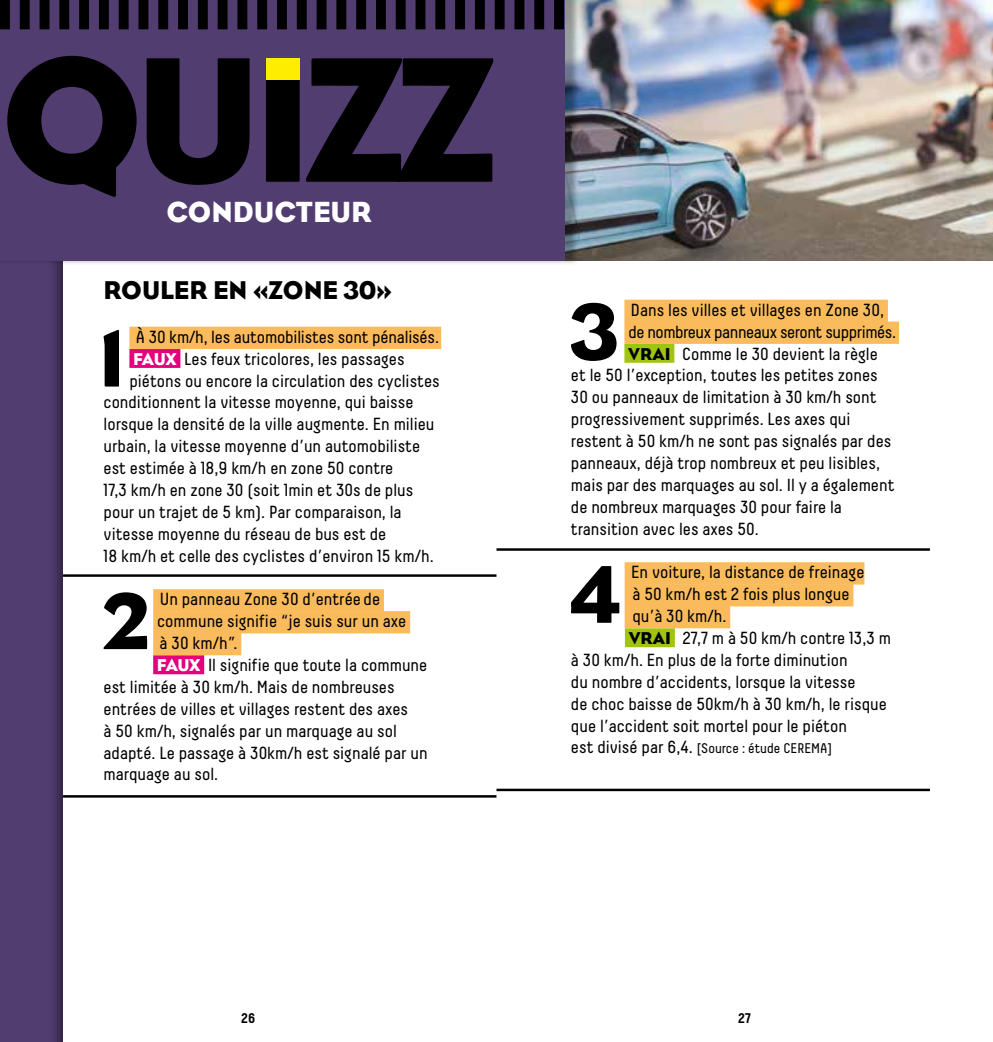
<style>
.page{position:relative;width:993px;height:1042px;background:#fff}
.page>*{position:absolute;margin:0;border:0;box-sizing:border-box;transform-origin:0 0}
.t1{font:182px "Bureau Eagle";letter-spacing:-.05em;color:#000}
.t2{font:82.08px "Bureau Eagle";color:#000}
.t3{font:29.75px "Bureau Eagle";color:#fff}
.t4{font:26.25px "Bureau Eagle";color:#000}
.t5{font:17.5px "Decima";color:#000}
.t6{font:17.5px "Decima";letter-spacing:-.025em;color:#000}
.t7{font:14px "Decima";color:#000}
.t8{font:700 14px "Decima";color:#000}
.s1{color:#fabb5c}
.s2{font-family:"Bureau Eagle";color:#fff}
.s3{font-family:"Bureau Eagle"}
.s4{font-size:17.5px}
</style>
<div class="page">
<div style="left:0;top:0;width:65px;height:1042px;background:#000;opacity:.48"></div>
<img style="left:579px;top:0;width:413px;height:260px">
<div style="left:0;top:0;width:579px;height:265px;background:#000;opacity:.33"></div>
<div style="left:0;top:0;width:564px;height:260px;background:#523d71"></div>
<div style="left:129px;top:327px;width:312px;height:22px;background:#fabb5c"></div>
<div style="left:129px;top:349px;width:51px;height:19px;background:#e5007c"></div>
<div style="left:153px;top:589px;width:231px;height:22px;background:#fabb5c"></div>
<div style="left:153px;top:611px;width:257px;height:22px;background:#fabb5c"></div>
<div style="left:153px;top:633px;width:88px;height:22px;background:#fabb5c"></div>
<div style="left:153px;top:655px;width:51px;height:19px;background:#e5007c"></div>
<div style="left:624px;top:300px;width:263px;height:22px;background:#fabb5c"></div>
<div style="left:624px;top:321px;width:274px;height:23px;background:#fabb5c"></div>
<div style="left:624px;top:344px;width:50px;height:19px;background:#9fc512"></div>
<div style="left:624px;top:562px;width:240px;height:22px;background:#fabb5c"></div>
<div style="left:624px;top:584px;width:229px;height:22px;background:#fabb5c"></div>
<div style="left:624px;top:606px;width:106px;height:22px;background:#fabb5c"></div>
<div style="left:624px;top:628px;width:50px;height:19px;background:#9fc512"></div>
<hr style="left:63px;top:574px;width:433px;height:3px;background:#000">
<hr style="left:496px;top:548px;width:433px;height:3px;background:#000">
<hr style="left:496px;top:788px;width:433px;height:3px;background:#000">
<hr style="left:63px;top:795px;width:433px;height:2px;background:#000">
<svg style="left:0;top:0;width:564px;height:29px"></svg>
<div style="left:266px;top:58px;width:33px;height:22px;background:#ffed00"></div>
<h1 class="t1" style="left:0;top:16px;width:497px">QUIZZ</h1>
<h3 class="t3" style="left:166px;top:194px;width:207px">CONDUCTEUR</h3>
<h3 class="t4" style="left:103px;top:275px;width:290px">ROULER EN «ZONE 30»</h3>
<h2 class="t2" style="left:98px;top:312px;width:28px">1</h2>
<p class="t5" style="left:129px;top:327px;width:311px"><span class="s1">-</span>À 30 km/h, les automobilistes sont pénalisés.</p>
<p class="t5" style="left:133px;top:349px;width:273px"><span class="s2">FAUX</span> Les feux tricolores, les passages</p>
<p class="t5" style="left:129px;top:371px;width:312px">piétons ou encore la circulation des cyclistes</p>
<p class="t5" style="left:103px;top:392px;width:311px">conditionnent la vitesse moyenne, qui baisse</p>
<p class="t5" style="left:103px;top:414px;width:332px">lorsque la densité de la ville augmente. En milieu</p>
<p class="t5" style="left:103px;top:436px;width:318px">urbain, la vitesse moyenne d’un automobiliste</p>
<p class="t5" style="left:103px;top:458px;width:291px">est estimée à 18,9 km/h en zone 50 contre</p>
<p class="t5" style="left:103px;top:480px;width:311px">17,3 km/h en zone 30 (soit 1min et 30s de plus</p>
<p class="t5" style="left:103px;top:502px;width:299px">pour un trajet de 5 km). Par comparaison, la</p>
<p class="t5" style="left:103px;top:524px;width:284px">vitesse moyenne du réseau de bus est de</p>
<p class="t5" style="left:103px;top:546px;width:331px">18 km/h et celle des cyclistes d’environ 15 km/h.</p>
<h2 class="t2" style="left:103px;top:574px;width:49px">2</h2>
<p class="t5" style="left:153px;top:589px;width:228px"><span class="s1">-</span>Un panneau Zone 30 d’entrée de</p>
<p class="t5" style="left:157px;top:611px;width:251px">commune signifie “je suis sur un axe</p>
<p class="t5" style="left:159px;top:633px;width:79px">à 30 km/h”.</p>
<p class="t5" style="left:157px;top:655px;width:272px"><span class="s2">FAUX</span> Il signifie que toute la commune</p>
<p class="t5" style="left:103px;top:677px;width:292px">est limitée à 30 km/h. Mais de nombreuses</p>
<p class="t5" style="left:103px;top:699px;width:306px">entrées de villes et villages restent des axes</p>
<p class="t5" style="left:103px;top:721px;width:295px">à 50 km/h, signalés par un marquage au sol</p>
<p class="t5" style="left:103px;top:742px;width:325px">adapté. Le passage à 30km/h est signalé par un</p>
<p class="t5" style="left:103px;top:764px;width:116px">marquage au sol.</p>
<h2 class="t2" style="left:569px;top:285px;width:49px">3</h2>
<p class="t5" style="left:624px;top:300px;width:261px"><span class="s1">-</span>Dans les villes et villages en Zone 30,</p>
<p class="t6" style="left:628px;top:322px;width:269px">de nombreux panneaux seront supprimés.</p>
<p class="t5" style="left:628px;top:344px;width:251px"><span class="s3">VRAI</span> Comme le 30 devient la règle</p>
<p class="t5" style="left:570px;top:365px;width:308px">et le 50 l’exception, toutes les petites zones</p>
<p class="t5" style="left:570px;top:387px;width:307px">30 ou panneaux de limitation à 30 km/h sont</p>
<p class="t5" style="left:570px;top:409px;width:281px">progressivement supprimés. Les axes qui</p>
<p class="t5" style="left:570px;top:431px;width:322px">restent à 50 km/h ne sont pas signalés par des</p>
<p class="t5" style="left:570px;top:453px;width:310px">panneaux, déjà trop nombreux et peu lisibles,</p>
<p class="t5" style="left:570px;top:475px;width:325px">mais par des marquages au sol. Il y a également</p>
<p class="t5" style="left:570px;top:497px;width:272px">de nombreux marquages 30 pour faire la</p>
<p class="t5" style="left:570px;top:519px;width:189px">transition avec les axes 50.</p>
<h2 class="t2" style="left:570px;top:547px;width:52px">4</h2>
<p class="t5" style="left:624px;top:562px;width:241px"><span class="s1">-</span>En voiture, la distance de freinage</p>
<p class="t5" style="left:632px;top:584px;width:219px">à 50 km/h est 2 fois plus longue</p>
<p class="t5" style="left:632px;top:606px;width:95px">qu’à 30 km/h.</p>
<p class="t5" style="left:628px;top:628px;width:264px"><span class="s3">VRAI</span> 27,7 m à 50 km/h contre 13,3 m</p>
<p class="t5" style="left:570px;top:650px;width:278px">à 30 km/h. En plus de la forte diminution</p>
<p class="t5" style="left:570px;top:672px;width:286px">du nombre d’accidents, lorsque la vitesse</p>
<p class="t5" style="left:570px;top:694px;width:317px">de choc baisse de 50km/h à 30 km/h, le risque</p>
<p class="t5" style="left:570px;top:715px;width:277px">que l’accident soit mortel pour le piéton</p>
<p class="t7" style="left:570px;top:740px;width:262px"><span class="s4">est divisé par 6,4.</span> [Source : étude CEREMA]</p>
<p class="t8" style="left:241px;top:1009px;width:16px">26</p>
<p class="t8" style="left:738px;top:1009px;width:15px">27</p>
</div>
